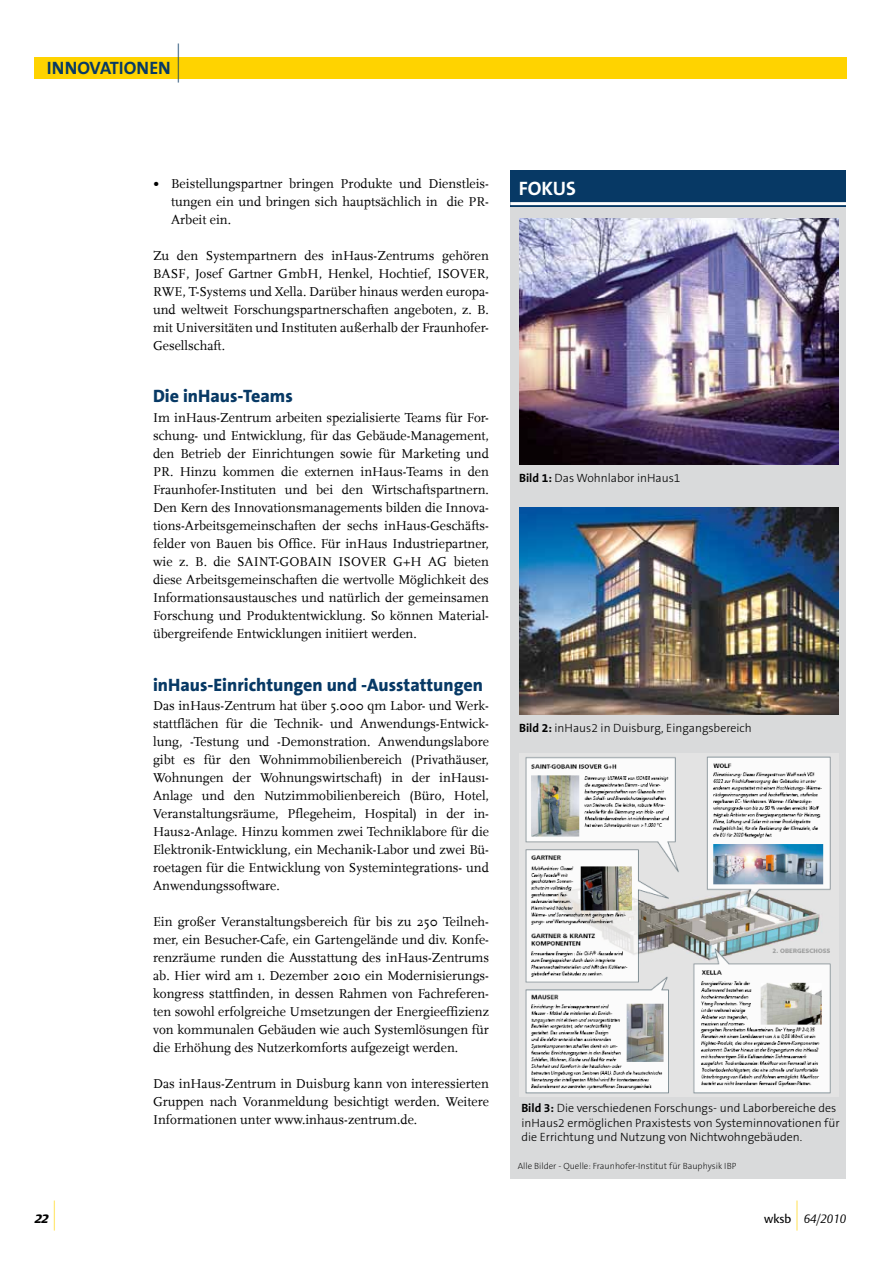
<style>
.page{position:relative;width:893px;height:1263px;background:#fff}
.page>*{position:absolute;margin:0;border:0;box-sizing:border-box;transform-origin:0 0}
.t1{font:200 30px "Helvetica Neue LT";color:#ffd300}
.t2{font:700 19.5px "The Sans B7";color:#fff}
.t3{font:800 18px "The Sans B8";color:#073965}
.t4{font:700 18px "The Sans B7";letter-spacing:.01em;color:#073965}
.t5{font:13.5px/18px "Scala";color:#000;text-align:justify}
.t6{font:300 12px/14.4px "The Sans B3";color:#000}
.t7{font:italic 12px "DTL Argo T Light";color:#000}
.t8{font:12px "DTL Argo T";color:#000}
.t9{font:italic 12px "DTL Argo T Black";color:#000}
.t10{font:200 9px "The Sans B2";color:#000}
.s1{font-family:"Helvetica Neue LT";font-weight:200;font-size:39px}
.s2{font-size:18px}
.s3{font-family:"The Sans B7";font-weight:700}
</style>
<div class="page">
<div style="left:34px;top:57px;width:812px;height:22px;background:#ffd300"></div>
<div style="left:510px;top:170px;width:336px;height:1009px;background:#d9dadb"></div>
<div style="left:510px;top:170px;width:336px;height:36px;background:#073965"></div>
<hr style="left:510px;top:202px;width:336px;height:3px;background:#fff">
<img style="left:519px;top:219px;width:319px;height:245px">
<img style="left:519px;top:507px;width:319px;height:207px">
<img style="left:525px;top:756px;width:306px;height:338px">
<h3 class="t4" style="left:47px;top:59px;width:138px">INNOVATIONEN <span class="s1">|</span></h3>
<h1 class="t1" style="left:51px;top:1196px;width:8px">|</h1>
<p class="t9" style="left:34px;top:1211px;width:19px">22</p>
<p class="t5" style="left:171px;top:175px;width:319px;text-indent:-18px"><span class="s2">•</span> Beistellungspartner bringen Produkte und Dienstleis&shy;tungen ein und bringen sich hauptsächlich in die PR-Arbeit ein.</p>
<p class="t5" style="left:153px;top:247px;width:337px">Zu den Systempartnern des inHaus-Zentrums gehören BASF, Josef Gartner GmbH, Henkel, Hochtief, ISOVER, RWE, T-Systems und Xella. Darüber hinaus werden europa&shy;und weltweit Forschungspartnerschaften angeboten, z. B. mit Universitäten und Instituten außerhalb der Fraunhofer-Gesellschaft.</p>
<h3 class="t3" style="left:153px;top:387px;width:141px">Die inHaus-Teams</h3>
<p class="t5" style="left:153px;top:409px;width:337px">Im inHaus-Zentrum arbeiten spezialisierte Teams für For&shy;schung- und Entwicklung, für das Gebäude-Management, den Betrieb der Einrichtungen sowie für Marketing und PR. Hinzu kommen die externen inHaus-Teams in den Fraunhofer-Instituten und bei den Wirtschaftspartnern.<br>Den Kern des Innovationsmanagements bilden die Innova&shy;tions-Arbeitsgemeinschaften der sechs inHaus-Geschäfts&shy;felder von Bauen bis Office. Für inHaus Industriepartner, wie z. B. die Saint</p>
<p class="t5" style="left:153px;top:553px;width:337px;text-indent:185px">ISOVER G+H AG bieten diese Arbeitsgemeinschaften die wertvolle Möglichkeit des Informationsaustausches und natürlich der gemeinsamen Forschung und Produktentwicklung. So können Material&shy;übergreifende Entwicklungen initiiert werden.</p>
<h3 class="t3" style="left:153px;top:675px;width:331px">inHaus-Einrichtungen und -Ausstattungen</h3>
<p class="t5" style="left:153px;top:697px;width:337px">Das inHaus-Zentrum hat über 5.000 qm Labor- und Werk&shy;stattflächen für die Technik- und Anwendungs-Entwick&shy;lung, -Testung und -Demonstration. Anwendungslabore gibt es für den Wohnimmobilienbereich (Privathäuser, Wohnungen der Wohnungswirtschaft) in der inHaus1- Anlage und den Nutzimmobilienbereich (Büro, Hotel, Veranstaltungsräume, Pflegeheim, Hospital) in der in-Haus2-Anlage. Hinzu kommen zwei Techniklabore für die Elektronik-Entwicklung, ein Mechanik-Labor und zwei Bü&shy;roetagen für die Entwicklung von Systemintegrations- und Anwendungssoftware.</p>
<p class="t5" style="left:153px;top:913px;width:337px">Ein großer Veranstaltungsbereich für bis zu 250 Teilneh&shy;mer, ein Besucher-Cafe, ein Gartengelände und div. Konfe&shy;renzräume runden die Ausstattung des inHaus-Zentrums ab. Hier wird am 1. Dezember 2010 ein Modernisierungs&shy;kongress stattfinden, in dessen Rahmen von Fachreferen&shy;ten sowohl erfolgreiche Umsetzungen der Energieeffizienz von kommunalen Gebäuden wie auch Systemlösungen für die Erhöhung des Nutzerkomforts aufgezeigt werden.</p>
<p class="t5" style="left:153px;top:1075px;width:337px">Das inHaus-Zentrum in Duisburg kann von interessierten Gruppen nach Voranmeldung besichtigt werden. Weitere Informationen unter www.inhaus-zentrum.de.</p>
<p class="t5" style="left:276px;top:553px;width:24px">-Gobain</p>
<h2 class="t2" style="left:519px;top:178px;width:35px">FOKUS</h2>
<p class="t6" style="left:519px;top:471px;width:163px"><span class="s3">BILD 1:</span> Das Wohnlabor inHaus1</p>
<p class="t6" style="left:519px;top:721px;width:234px"><span class="s3">BILD 2:</span> inHaus2 in Duisburg, Eingangsbereich</p>
<p class="t6" style="left:521px;top:1101px;width:320px"><span class="s3">BILD 3:</span> Die verschiedenen Forschungs- und Laborbereiche des inHaus2 ermöglichen Praxistests von Systeminnovationen für die Errichtung und Nutzung von Nichtwohngebäuden.</p>
<p class="t10" style="left:518px;top:1161px;width:220px">Alle Bilder - Quelle: Fraunhofer-Institut für Bauphysik IBP</p>
<h1 class="t1" style="left:794px;top:1196px;width:8px">|</h1>
<p class="t8" style="left:764px;top:1211px;width:29px">wksb</p>
<p class="t7" style="left:804px;top:1211px;width:44px">64/2010</p>
</div>
